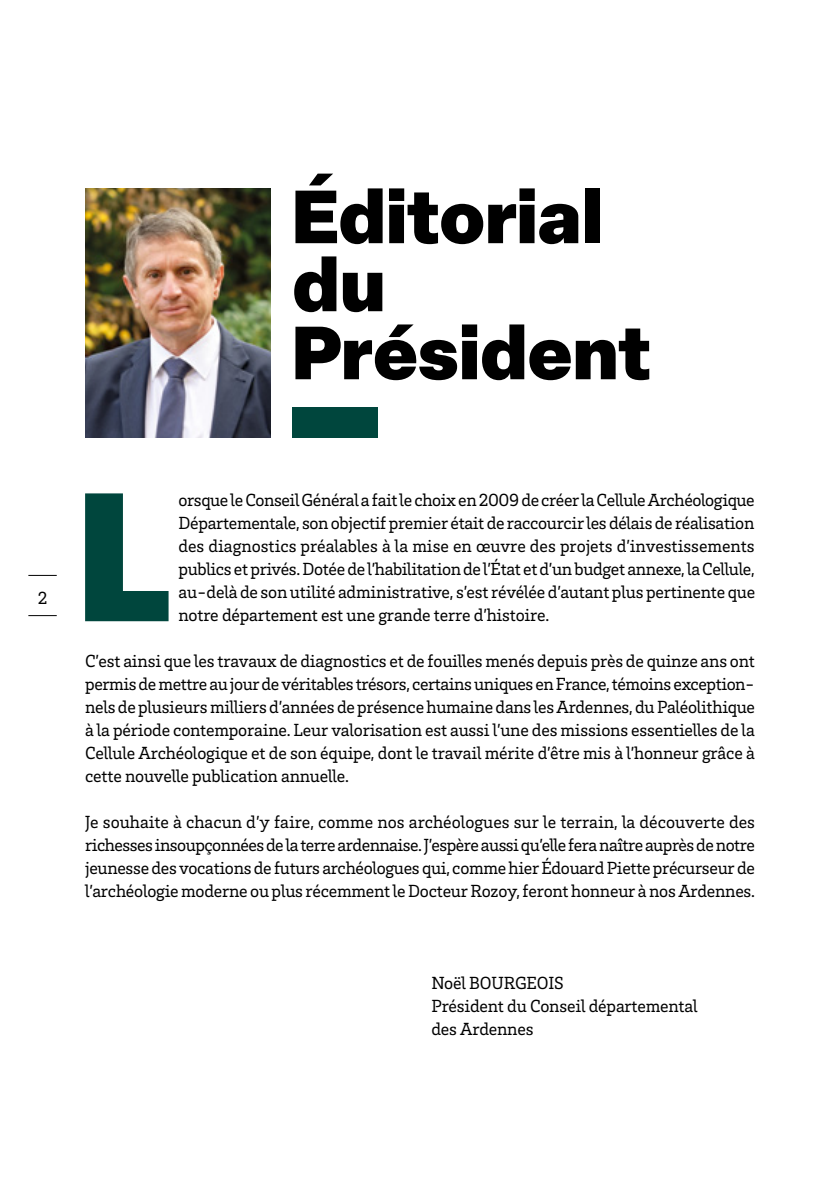
<style>
.page{position:relative;width:840px;height:1191px;background:#fff}
.page>*{position:absolute;margin:0;border:0;box-sizing:border-box;transform-origin:0 0}
.t1{font:900 180px "Elza";color:#00463d}
.t2{font:900 74px/68px "Elza";color:#000}
.t3{font:18px/23px "Brix Slab";letter-spacing:-.01em;color:#000;text-align:justify}
</style>
<div class="page">
<svg style="left:28px;top:575px;width:29px;height:1px"></svg>
<svg style="left:28px;top:615px;width:29px;height:1px"></svg>
<img style="left:85px;top:189px;width:185px;height:248px">
<div style="left:292px;top:407px;width:85px;height:30px;background:#00463d"></div>
<h2 class="t2" style="left:292px;top:180px;width:360px">Éditorial du<br>Président</h2>
<p class="t3" style="left:38px;top:586px;width:11px">2</p>
<h1 class="t1" style="left:77px;top:425px;width:97px">L</h1>
<p class="t3" style="left:178px;top:488px;width:578px">orsque le Conseil Général a fait le choix en 2009 de créer la Cellule Archéologique Départementale, son objectif premier était de raccourcir les délais de réalisation des diagnostics préalables à la mise en œuvre des projets d’investissements publics et privés. Dotée de l’habilitation de l’État et d’un budget annexe, la Cellule, au-delà de son utilité administrative, s’est révélée d’autant plus pertinente que notre département est une grande terre d’histoire.</p>
<p class="t3" style="left:85px;top:649px;width:671px">C’est ainsi que les travaux de diagnostics et de fouilles menés depuis près de quinze ans ont permis de mettre au jour de véritables trésors, certains uniques en France, témoins exception&shy;nels de plusieurs milliers d’années de présence humaine dans les Ardennes, du Paléolithique à la période contemporaine. Leur valorisation est aussi l’une des missions essentielles de la Cellule Archéologique et de son équipe, dont le travail mérite d’être mis à l’honneur grâce à cette nouvelle publication annuelle.</p>
<p class="t3" style="left:85px;top:810px;width:671px">Je souhaite à chacun d’y faire, comme nos archéologues sur le terrain, la découverte des richesses insoupçonnées de la terre ardennaise. J’espère aussi qu’elle fera naître auprès de notre jeunesse des vocations de futurs archéologues qui, comme hier Édouard Piette précurseur de l’archéologie moderne ou plus récemment le Docteur Rozoy, feront honneur à nos Ardennes.</p>
<p class="t3" style="left:431px;top:971px;width:268px;text-align:left">Noël BOURGEOIS<br>Président du Conseil départemental des Ardennes</p>
</div>
